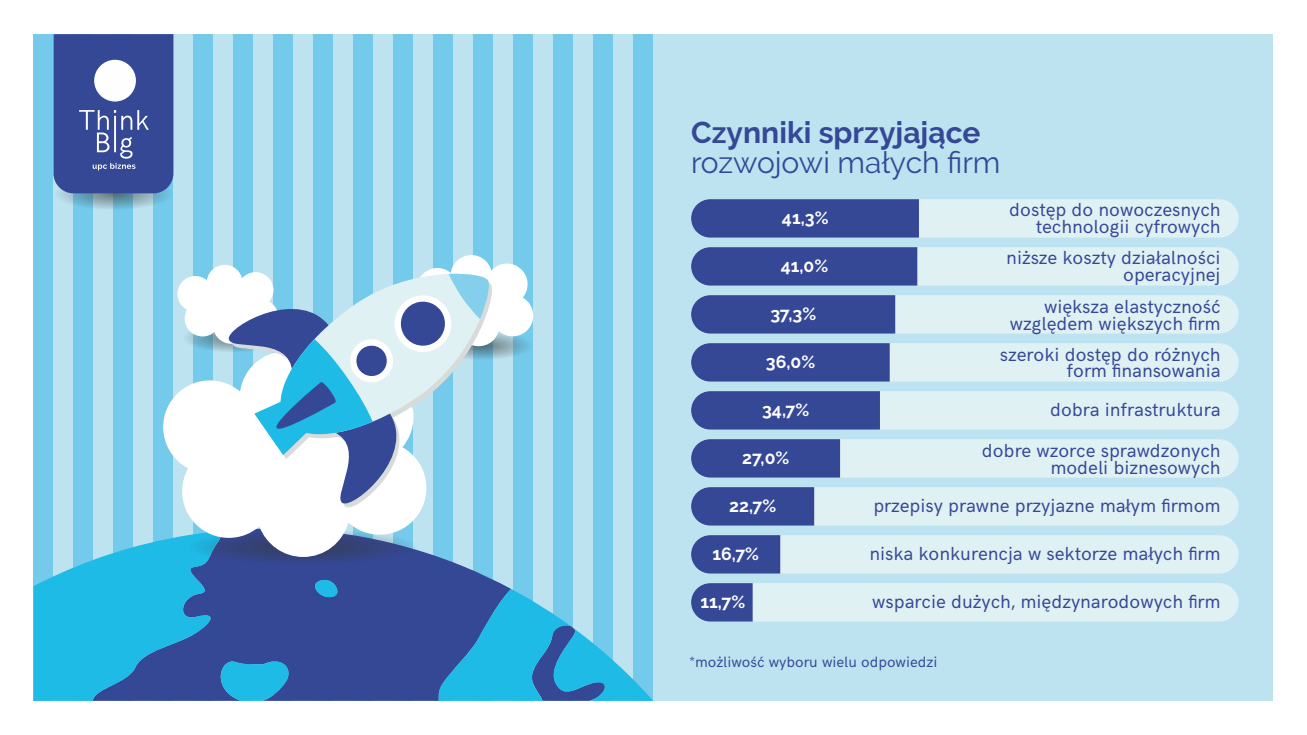
<style>
.page{position:relative;width:1307px;height:735px;background:#fff}
.page>*{position:absolute;margin:0;border:0;box-sizing:border-box;transform-origin:0 0}
.t1{font:700 30px "Raleway";color:#354896}
.t2{font:30px "Raleway";color:#354896}
.t3{font:18.9px/16.6px "HK Grotesk";color:#354896;text-align:right}
.t4{font:700 17.55px "Raleway";color:#fefefe}
.t5{font:15px "HK Grotesk";color:#354896}
</style>
<div class="page">
<div style="left:33px;top:34px;width:1239px;height:667px;background:#bde3f1"></div>
<div style="left:33px;top:34px;width:20px;height:667px;background:#74caeb"></div>
<div style="left:73px;top:34px;width:20px;height:667px;background:#74caeb"></div>
<div style="left:113px;top:34px;width:20px;height:667px;background:#74caeb"></div>
<div style="left:153px;top:34px;width:20px;height:667px;background:#74caeb"></div>
<div style="left:193px;top:34px;width:20px;height:667px;background:#74caeb"></div>
<div style="left:233px;top:34px;width:20px;height:667px;background:#74caeb"></div>
<div style="left:273px;top:34px;width:20px;height:667px;background:#74caeb"></div>
<div style="left:313px;top:34px;width:20px;height:667px;background:#74caeb"></div>
<div style="left:353px;top:34px;width:20px;height:667px;background:#74caeb"></div>
<div style="left:393px;top:34px;width:20px;height:667px;background:#74caeb"></div>
<div style="left:433px;top:34px;width:20px;height:667px;background:#74caeb"></div>
<div style="left:473px;top:34px;width:20px;height:667px;background:#74caeb"></div>
<div style="left:513px;top:34px;width:20px;height:667px;background:#74caeb"></div>
<div style="left:553px;top:34px;width:20px;height:667px;background:#74caeb"></div>
<div style="left:593px;top:34px;width:20px;height:667px;background:#74caeb"></div>
<div style="left:633px;top:34px;width:20px;height:667px;background:#74caeb"></div>
<div style="left:691px;top:199px;width:547px;height:39px;background:#e0f1f4;border-radius:19px"></div>
<svg style="left:691px;top:199px;width:227px;height:39px;background:#394d99"></svg>
<div style="left:691px;top:247px;width:547px;height:39px;background:#e0f1f4;border-radius:19px"></div>
<svg style="left:691px;top:247px;width:226px;height:39px;background:#3a4d99"></svg>
<div style="left:691px;top:295px;width:547px;height:38px;background:#e0f1f4;border-radius:19px"></div>
<div style="left:691px;top:295px;width:204px;height:38px;background:#354896"></div>
<div style="left:691px;top:343px;width:547px;height:38px;background:#e0f1f4;border-radius:19px"></div>
<div style="left:691px;top:343px;width:198px;height:38px;background:#354896"></div>
<div style="left:691px;top:391px;width:547px;height:38px;background:#e0f1f4;border-radius:19px"></div>
<div style="left:691px;top:391px;width:188px;height:38px;background:#354896"></div>
<div style="left:691px;top:439px;width:547px;height:38px;background:#e0f1f4;border-radius:19px"></div>
<div style="left:691px;top:439px;width:148px;height:38px;background:#354896"></div>
<div style="left:691px;top:487px;width:547px;height:38px;background:#e0f1f4;border-radius:19px"></div>
<div style="left:691px;top:487px;width:123px;height:38px;background:#354896"></div>
<div style="left:691px;top:535px;width:547px;height:38px;background:#e0f1f4;border-radius:19px"></div>
<svg style="left:691px;top:535px;width:89px;height:38px;background:#3c4f9a"></svg>
<div style="left:691px;top:583px;width:547px;height:38px;background:#e0f1f4;border-radius:19px"></div>
<svg style="left:691px;top:583px;width:61px;height:38px;background:#3e539c"></svg>
<svg style="left:33px;top:540px;width:620px;height:161px"></svg>
<div style="left:188px;top:528px;width:230px;height:36px;background:#354589;border-radius:50%"></div>
<svg style="left:163px;top:394px;width:263px;height:163px"></svg>
<svg style="left:177px;top:255px;width:356px;height:254px"></svg>
<svg style="left:53px;top:177px;width:120px;height:33px"></svg>
<svg style="left:53px;top:34px;width:120px;height:159px;background:#4c5da2"></svg>
<h1 class="t1" style="left:691px;top:115px;width:291px">Czynniki sprzyjające</h1>
<h1 class="t2" style="left:691px;top:145px;width:311px">rozwojowi małych firm</h1>
<p class="t3" style="left:1009px;top:204px;width:213px">dostęp do nowoczesnych technologii cyfrowych</p>
<p class="t4" style="left:781px;top:208px;width:48px">41,3%</p>
<p class="t4" style="left:780px;top:256px;width:49px">41,0%</p>
<p class="t4" style="left:770px;top:304px;width:47px">37,3%</p>
<p class="t4" style="left:765px;top:352px;width:51px">36,0%</p>
<p class="t3" style="left:999px;top:349px;width:222px">szeroki dostęp do różnych form finansowania</p>
<p class="t4" style="left:762px;top:400px;width:49px">34,7%</p>
<p class="t3" style="left:1049px;top:404px;width:172px">dobra infrastruktura</p>
<p class="t4" style="left:742px;top:448px;width:49px">27,0%</p>
<p class="t4" style="left:729px;top:496px;width:49px">22,7%</p>
<p class="t4" style="left:712px;top:544px;width:48px">16,7%</p>
<p class="t3" style="left:869px;top:547px;width:352px">niska konkurencja w sektorze małych firm</p>
<p class="t4" style="left:700px;top:592px;width:46px">11,7%</p>
<p class="t3" style="left:872px;top:596px;width:350px">wsparcie dużych, międzynarodowych firm</p>
<p class="t3" style="left:1006px;top:252px;width:216px">niższe koszty działalności operacyjnej</p>
<p class="t3" style="left:1009px;top:301px;width:212px">większa elastyczność względem większych firm</p>
<p class="t3" style="left:981px;top:445px;width:240px">dobre wzorce sprawdzonych modeli biznesowych</p>
<p class="t3" style="left:873px;top:500px;width:348px">przepisy prawne przyjazne małym firmom</p>
<p class="t5" style="left:689px;top:656px;width:249px">*możliwość wyboru wielu odpowiedzi</p>
</div>
